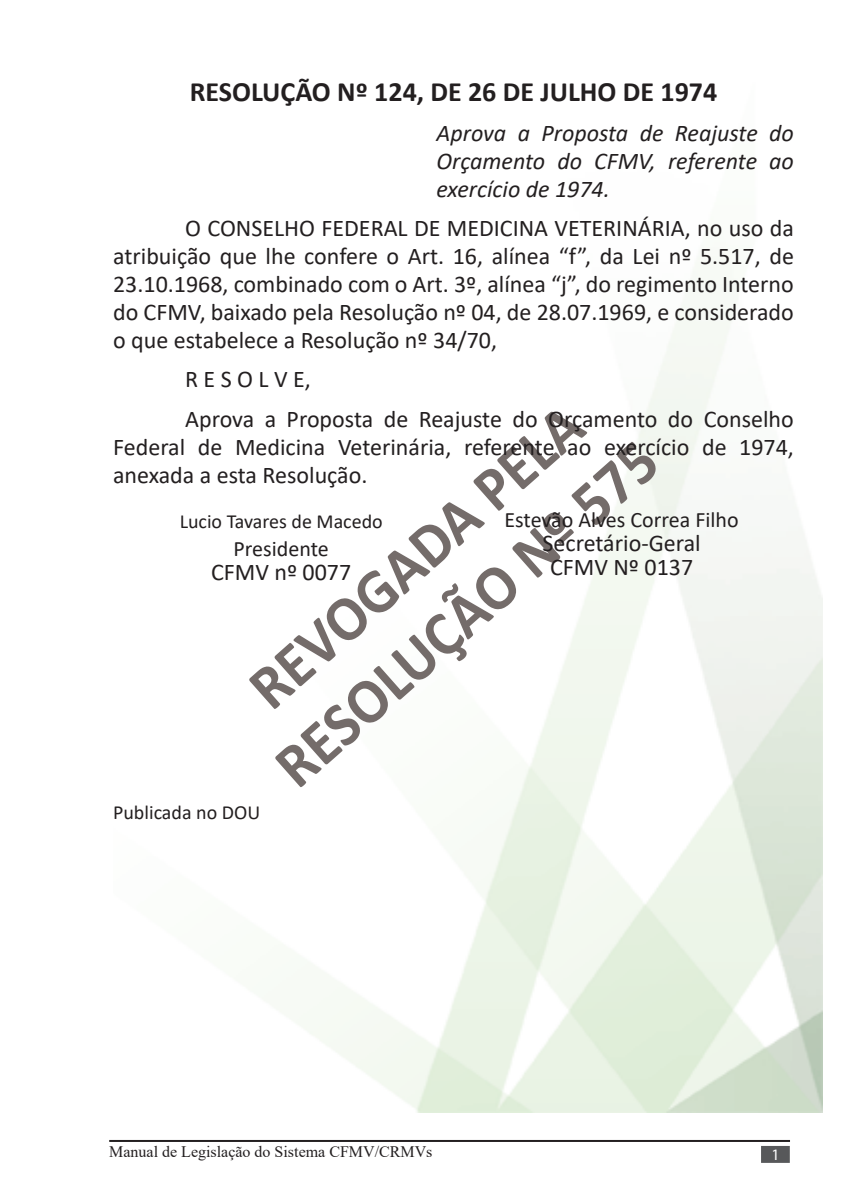
<style>
.page{position:relative;width:851px;height:1191px;background:#fff}
.page>*{position:absolute;margin:0;border:0;box-sizing:border-box;transform-origin:0 0}
.t1{font:700 63.2px "Calibri";color:#746c6a;scale:.95 1}
.t2{font:700 28px "Calibri";color:#231f20}
.t3{font:24px/28px "Calibri";color:#231f20;text-align:justify}
.t4{font:italic 24px/28px "Calibri";color:#231f20;text-align:justify}
.t5{font:22px "Calibri";color:#231f20}
.t6{font:20px "Calibri";color:#231f20}
.t7{font:16px "Times New Roman";color:#231f20}
.Apresentação{font:16px "Myriad Pro";color:#fff}
</style>
<div class="page">
<hr style="left:109px;top:1140px;width:680px;height:2px;background:#231f20">
<div style="left:761px;top:1146px;width:28px;height:16px;background:#57585a"></div>
<p class="t2" style="left:190px;top:72px;width:529px">RESOLUÇÃO Nº 124, DE 26 DE JULHO DE 1974</p>
<p class="t4" style="left:436px;top:118px;width:359px">Aprova a Proposta de Reajuste do Orçamento do CFMV, referente ao exercício de 1974.</p>
<p class="t3" style="left:113px;top:213px;width:682px;text-indent:72px">O CONSELHO FEDERAL DE MEDICINA VETERINÁRIA, no uso da atribuição que lhe confere o Art. 16, alínea “f”, da Lei nº 5.517, de 23.10.1968, combinado com o Art. 3º, alínea “j”, do regimento Interno do CFMV, baixado pela Resolução nº 04, de 28.07.1969, e considerado o que estabelece a Resolução nº 34/70,</p>
<p class="t3" style="left:185px;top:365px;width:127px">R E S O L V E,</p>
<p class="t3" style="left:113px;top:404px;width:682px;text-indent:72px">Aprova a Proposta de Reajuste do Orçamento do Conselho Federal de Medicina Veterinária, referente ao exercício de 1974, anexada a esta Resolução.</p>
<p class="t6" style="left:180px;top:507px;width:204px">Lucio Tavares de Macedo</p>
<p class="t5" style="left:233px;top:533px;width:97px">Presidente</p>
<p class="t3" style="left:211px;top:557px;width:142px">CFMV nº 0077</p>
<p class="t1" style="left:229px;top:664px;width:446px;rotate:-42deg">REVOGADA PELA</p>
<p class="t1" style="left:255px;top:743px;width:514px;rotate:-42deg">RESOLUÇÃO Nº 575</p>
<p class="t5" style="left:504px;top:504px;width:235px">Estevão Alves Correa Filho</p>
<p class="t3" style="left:542px;top:528px;width:160px">Secretário-Geral</p>
<p class="t3" style="left:550px;top:552px;width:145px">CFMV Nº 0137</p>
<p class="t6" style="left:113px;top:799px;width:148px">Publicada no DOU</p>
<p class="t7" style="left:109px;top:1140px;width:325px">Manual de Legislação do Sistema CFMV/CRMVs</p>
<p class="Apresentação" style="left:771px;top:1145px;width:10px">1</p>
</div>
